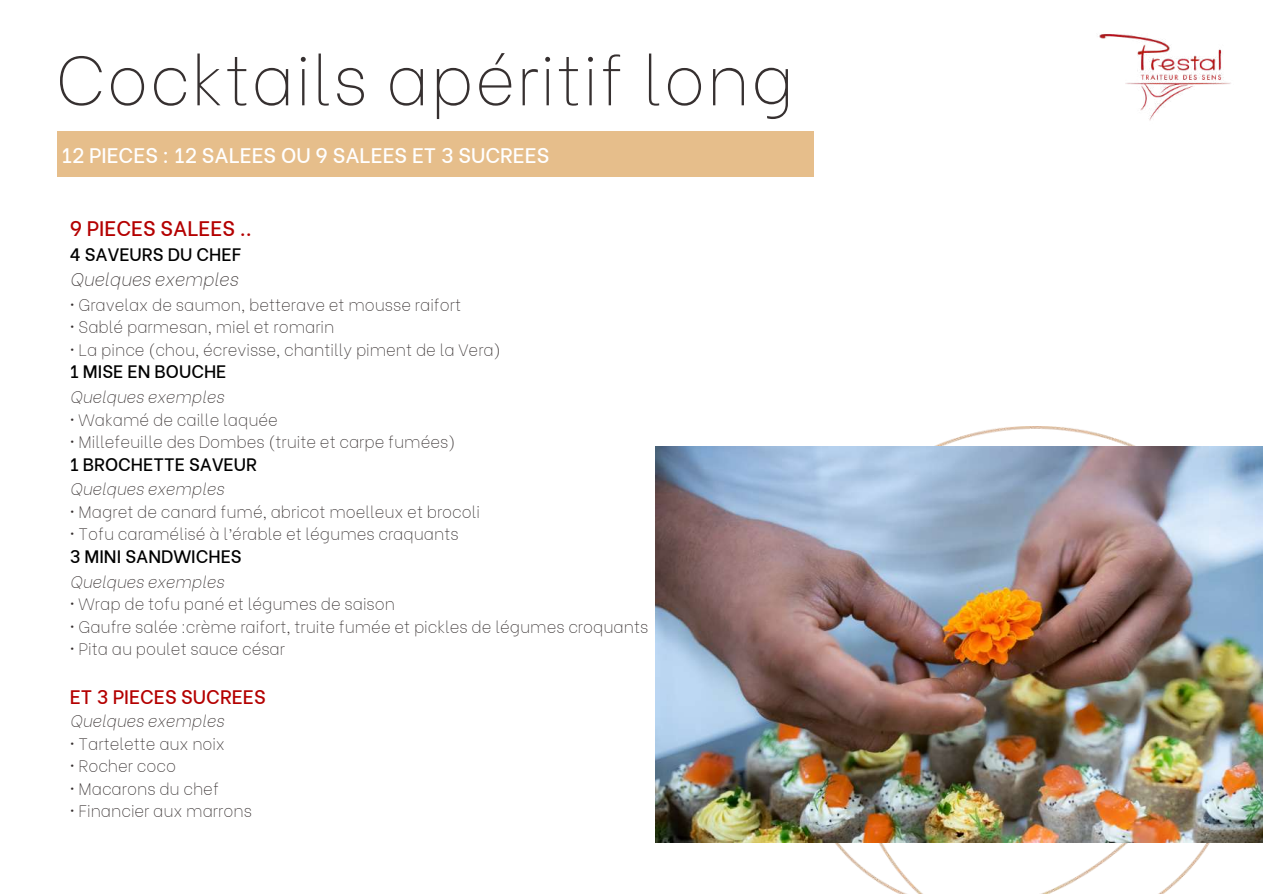
<style>
.page{position:relative;width:1263px;height:894px;background:#fff}
.page>*{position:absolute;margin:0;border:0;box-sizing:border-box;transform-origin:0 0}
.t1{font:100 69px "Be Vietnam";letter-spacing:.02em;color:#363030}
.t2{font:500 21px "Be Vietnam";color:#fff}
.t3{font:500 21px "Be Vietnam";color:#b40000}
.t4{font:500 19.5px "Be Vietnam";color:#b40000}
.t5{font:500 18px "Be Vietnam";color:#000}
.t6{font:italic 100 18px "Be Vietnam";color:#363030}
.t7{font:100 16.5px "Be Vietnam";color:#363030}
.t8{font:italic 100 16.5px "Be Vietnam";color:#363030}
</style>
<div class="page">
<img style="left:794px;top:426px;width:469px;height:467px">
<img style="left:1099px;top:34px;width:132px;height:87px">
<div style="left:57px;top:132px;width:756px;height:44px;background:#e6be8b"></div>
<img style="left:655px;top:446px;width:608px;height:396px">
<h1 class="t1" style="left:55px;top:23px;width:740px">Cocktails apéritif long</h1>
<p class="t2" style="left:61px;top:138px;width:489px">12 PIECES : 12 SALEES OU 9 SALEES ET 3 SUCREES</p>
<p class="t3" style="left:70px;top:211px;width:184px">9 PIECES SALEES ..</p>
<p class="t5" style="left:70px;top:239px;width:173px">4 SAVEURS DU CHEF</p>
<p class="t6" style="left:70px;top:264px;width:170px">Quelques exemples</p>
<p class="t7" style="left:70px;top:291px;width:393px">• Gravelax de saumon, betterave et mousse raifort</p>
<p class="t7" style="left:70px;top:313px;width:266px">• Sablé parmesan, miel et romarin</p>
<p class="t7" style="left:70px;top:336px;width:433px">• La pince (chou, écrevisse, chantilly piment de la Vera)</p>
<p class="t5" style="left:70px;top:356px;width:158px">1 MISE EN BOUCHE</p>
<p class="t8" style="left:70px;top:383px;width:156px">Quelques exemples</p>
<p class="t7" style="left:70px;top:405px;width:210px">• Wakamé de caille laquée</p>
<p class="t7" style="left:70px;top:428px;width:387px">• Millefeuille des Dombes (truite et carpe fumées)</p>
<p class="t5" style="left:70px;top:449px;width:189px">1 BROCHETTE SAVEUR</p>
<p class="t8" style="left:70px;top:475px;width:156px">Quelques exemples</p>
<p class="t7" style="left:70px;top:498px;width:412px">• Magret de canard fumé, abricot moelleux et brocoli</p>
<p class="t7" style="left:70px;top:520px;width:390px">• Tofu caramélisé à l’érable et légumes craquants</p>
<p class="t5" style="left:70px;top:541px;width:174px">3 MINI SANDWICHES</p>
<p class="t8" style="left:70px;top:567px;width:156px">Quelques exemples</p>
<p class="t7" style="left:70px;top:590px;width:327px">• Wrap de tofu pané et légumes de saison</p>
<p class="t7" style="left:70px;top:612px;width:580px">• Gaufre salée :crème raifort, truite fumée et pickles de légumes croquants</p>
<p class="t7" style="left:70px;top:635px;width:217px">• Pita au poulet sauce césar</p>
<p class="t4" style="left:70px;top:680px;width:197px">ET 3 PIECES SUCREES</p>
<p class="t8" style="left:70px;top:707px;width:156px">Quelques exemples</p>
<p class="t7" style="left:70px;top:729px;width:157px">• Tartelette aux noix</p>
<p class="t7" style="left:70px;top:752px;width:108px">• Rocher coco</p>
<p class="t7" style="left:70px;top:774px;width:151px">• Macarons du chef</p>
<p class="t7" style="left:70px;top:797px;width:184px">• Financier aux marrons</p>
</div>
